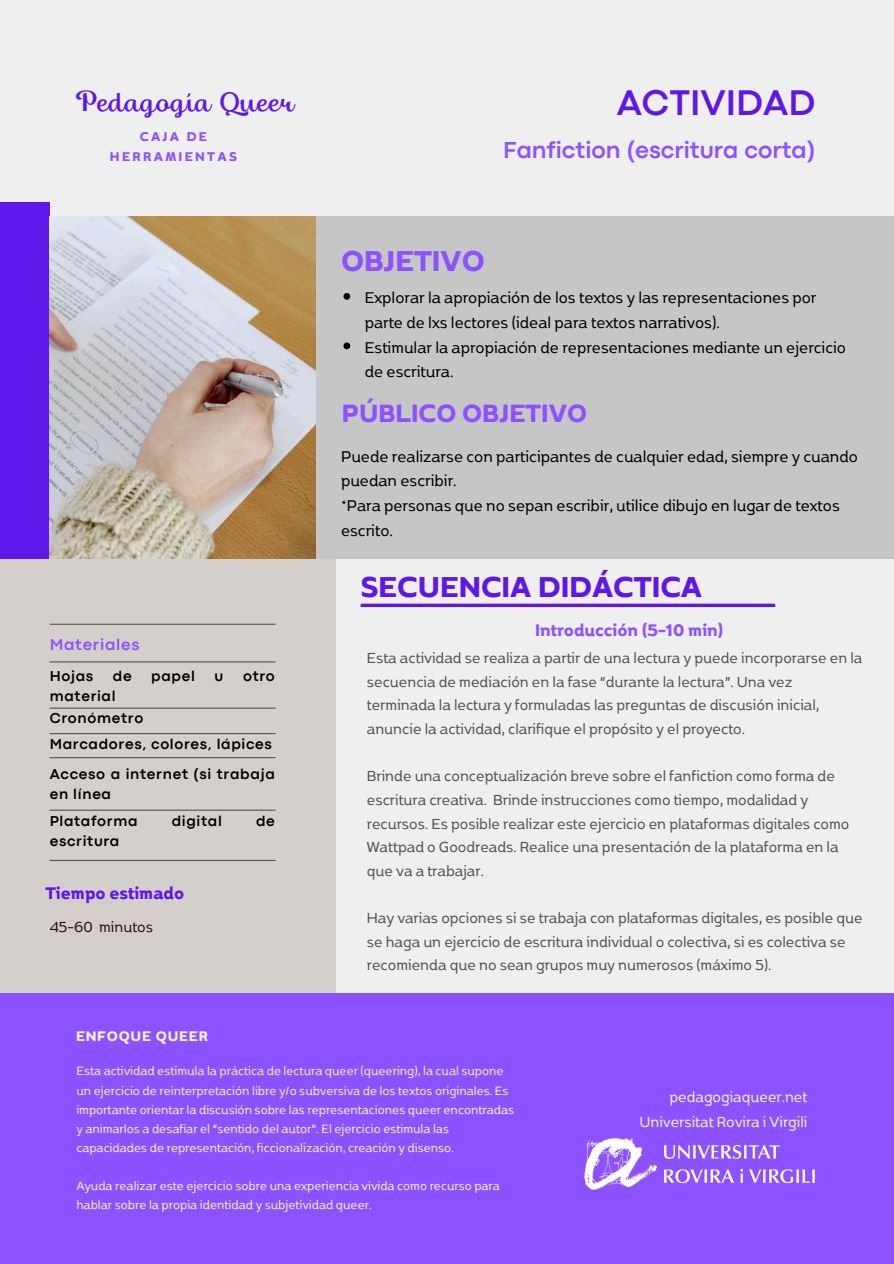
<style>
.page{position:relative;width:894px;height:1264px;background:#fff}
.page>*{position:absolute;margin:0;border:0;box-sizing:border-box;transform-origin:0 0}
.t1{font:700 37.2px "Codec Pro";color:#5e17eb}
.t2{font:700 34.2px "Boriboon";color:#5e17eb}
.t3{font:700 34.2px "Boriboon";color:#8c52ff}
.t4{font:700 29.7px "Boriboon";color:#8c52ff}
.t5{font:26.25px "Thephir";color:#5e17eb}
.t6{font:700 24.15px "Codec Pro";color:#8c52ff}
.t7{font:700 19.95px "Boriboon";color:#8c52ff}
.t8{font:700 19.95px "Boriboon";color:#5e17eb}
.t9{font:18.45px/24.8px "Boriboon";color:#000}
.t10{font:17.25px/23.7px "Boriboon";color:#545454}
.t11{font:17.25px "Boriboon";color:#f1f1f0}
.t12{font:17.25px "Boriboon";color:#221917}
.t13{font:700 16.5px "Boriboon";letter-spacing:.045em;color:#f1f1f0}
.t14{font:700 16.5px "Codec Pro";letter-spacing:.045em;color:#8c52ff}
.t15{font:700 15px/20.2px "Codec Pro";letter-spacing:.045em;color:#000}
.t16{font:700 15px/20.2px "Boriboon";letter-spacing:.155em;color:#8c52ff;text-align:center}
.t17{font:14.25px/19.2px "Boriboon";color:#f1f1f0}
</style>
<div class="page">
<div style="left:0;top:0;width:893px;height:1263px;background:#efefef"></div>
<div style="left:0;top:467px;width:335px;height:639px;background:#d4cfcb"></div>
<div style="left:0;top:993px;width:893px;height:270px;background:#8c52ff"></div>
<div style="left:50px;top:216px;width:843px;height:342px;background:#c6c6c6"></div>
<div style="left:0;top:202px;width:50px;height:356px;background:#5e17eb"></div>
<hr style="left:50px;top:623px;width:225px;height:1px;background:#545454">
<svg style="left:360px;top:603px;width:415px;height:4px;background:#753aeb"></svg>
<hr style="left:50px;top:661px;width:225px;height:1px;background:#545454">
<hr style="left:50px;top:733px;width:225px;height:1px;background:#545454">
<hr style="left:50px;top:707px;width:225px;height:1px;background:#545454">
<hr style="left:50px;top:757px;width:225px;height:1px;background:#545454">
<img style="left:50px;top:216px;width:265px;height:342px">
<img style="left:584px;top:1138px;width:230px;height:51px">
<svg style="left:343px;top:293px;width:7px;height:7px"></svg>
<svg style="left:343px;top:342px;width:7px;height:7px"></svg>
<hr style="left:50px;top:809px;width:225px;height:1px;background:#545454">
<hr style="left:50px;top:859px;width:225px;height:2px;background:#545454">
<p class="t5" style="left:75px;top:93px;width:221px">Pedagogía Queer</p>
<p class="t16" style="left:110px;top:125px;width:128px">CAJA DE<br>HERRAMIENTAS</p>
<p class="t14" style="left:50px;top:638px;width:91px">Materiales</p>
<p class="t15" style="left:50px;top:667px;width:45px">Hojas</p>
<p class="t15" style="left:113px;top:667px;width:20px">de</p>
<p class="t15" style="left:151px;top:667px;width:45px">papel</p>
<p class="t15" style="left:214px;top:667px;width:10px">u</p>
<p class="t15" style="left:243px;top:667px;width:33px">otro</p>
<p class="t15" style="left:50px;top:687px;width:67px">material</p>
<p class="t15" style="left:50px;top:709px;width:95px">Cronómetro</p>
<p class="t15" style="left:50px;top:735px;width:223px">Marcadores, colores, lápices</p>
<p class="t15" style="left:50px;top:764px;width:226px">Acceso a internet (si trabaja en línea</p>
<p class="t15" style="left:50px;top:811px;width:89px">Plataforma</p>
<p class="t15" style="left:172px;top:811px;width:52px">digital</p>
<p class="t15" style="left:256px;top:811px;width:20px">de</p>
<p class="t15" style="left:50px;top:832px;width:71px">escritura</p>
<h5 class="t8" style="left:45px;top:880px;width:140px">Tiempo estimado</h5>
<h6 class="t12" style="left:50px;top:916px;width:105px">45-60 minutos</h6>
<p class="t13" style="left:76px;top:1025px;width:133px">ENFOQUE QUEER</p>
<h5 class="t1" style="left:616px;top:90px;width:200px">ACTIVIDAD</h5>
<p class="t6" style="left:503px;top:142px;width:313px">Fanfiction (escritura corta)</p>
<p class="t3" style="left:341px;top:239px;width:145px">OBJETIVO</p>
<h3 class="t9" style="left:364px;top:284px;width:453px">Explorar la apropiación de los textos y las representaciones por parte de lxs lectores (ideal para textos narrativos).</h3>
<h1 class="t9" style="left:364px;top:334px;width:483px">Estimular la apropiación de representaciones mediante un ejercicio de escritura.</h1>
<p class="t4" style="left:342px;top:394px;width:247px">PÚBLICO OBJETIVO</p>
<p class="t9" style="left:341px;top:443px;width:518px">Puede realizarse con participantes de cualquier edad, siempre y cuando puedan escribir.<br>*Para personas que no sepan escribir, utilice dibujo en lugar de textos escrito.</p>
<h1 class="t2" style="left:360px;top:565px;width:343px">SECUENCIA DIDÁCTICA</h1>
<p class="t7" style="left:535px;top:617px;width:189px">Introducción (5-10 min)</p>
<p class="t10" style="left:367px;top:645px;width:497px">Esta actividad se realiza a partir de una lectura y puede incorporarse en la secuencia de mediación en la fase “durante la lectura”. Una vez terminada la lectura y formuladas las preguntas de discusión inicial, anuncie la actividad, clarifique el propósito y el proyecto.</p>
<p class="t10" style="left:367px;top:763px;width:484px">Brinde una conceptualización breve sobre el fanfiction como forma de escritura creativa. Brinde instrucciones como tiempo, modalidad y recursos. Es posible realizar este ejercicio en plataformas digitales como Wattpad o Goodreads. Realice una presentación de la plataforma en la que va a trabajar.</p>
<h2 class="t10" style="left:367px;top:905px;width:497px">Hay varias opciones si se trabaja con plataformas digitales, es posible que se haga un ejercicio de escritura individual o colectiva, si es colectiva se recomienda que no sean grupos muy numerosos (máximo 5).</h2>
<p class="t17" style="left:76px;top:1060px;width:439px">Esta actividad estimula la práctica de lectura queer (queering), la cual supone un ejercicio de reinterpretación libre y/o subversiva de los textos originales. Es importante orientar la discusión sobre las representaciones queer encontradas y animarlos a desafiar el “sentido del autor”. El ejercicio estimula las capacidades de representación, ficcionalización, creación y disenso.</p>
<h1 class="t17" style="left:76px;top:1175px;width:425px">Ayuda realizar este ejercicio sobre una experiencia vivida como recurso para hablar sobre la propia identidad y subjetividad queer.</h1>
<p class="t11" style="left:669px;top:1086px;width:139px">pedagogiaqueer.net</p>
<p class="t11" style="left:639px;top:1111px;width:169px">Universitat Rovira i Virgili</p>
</div>
